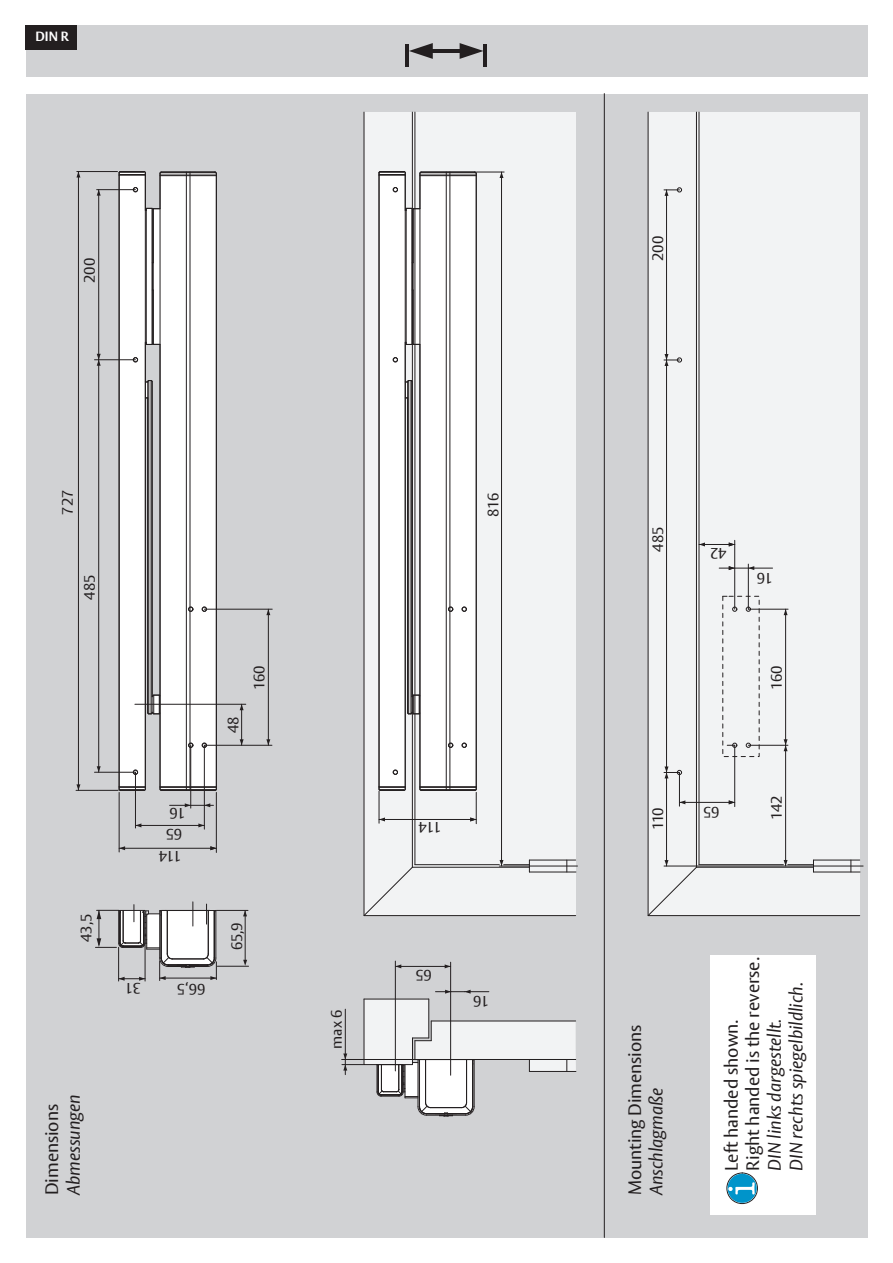
<style>
.page{position:relative;width:893px;height:1263px;background:#fff}
.page>*{position:absolute;margin:0;border:0;box-sizing:border-box;transform-origin:0 0}
.t1{font:18px/21.6px "ASSA Vesta";color:#231f20}
.t2{font:italic 18px/21.6px "ASSA Vesta";color:#231f20}
.t3{font:15px/21.3px "ASSA Vesta";letter-spacing:-.02em;color:#231f20}
.t4{font:700 13.35px "ASSA Vesta";color:#fff}
</style>
<div class="page">
<div style="left:26px;top:94px;width:842px;height:1143px;background:#d1d2d4"></div>
<div style="left:26px;top:26px;width:842px;height:51px;background:#d1d2d4"></div>
<div style="left:648px;top:112px;width:212px;height:804px;background:#f2f3f4"></div>
<hr style="left:813px;top:860px;width:47px;height:1px;background:#231f20">
<hr style="left:813px;top:872px;width:47px;height:1px;background:#231f20">
<div style="left:364px;top:112px;width:212px;height:804px;background:#f2f3f4"></div>
<hr style="left:529px;top:860px;width:47px;height:1px;background:#231f20">
<hr style="left:529px;top:872px;width:47px;height:1px;background:#231f20">
<svg style="left:119px;top:171px;width:98px;height:620px;background:#e2e2e2"></svg>
<hr style="left:604px;top:94px;width:1px;height:1143px;background:#231f20">
<svg style="left:460px;top:43px;width:23px;height:16px"></svg>
<svg style="left:409px;top:43px;width:24px;height:16px"></svg>
<hr style="left:421px;top:49px;width:51px;height:4px;background:#231f20">
<hr style="left:405px;top:44px;width:4px;height:23px;background:#231f20">
<hr style="left:483px;top:44px;width:4px;height:23px;background:#231f20">
<hr style="left:666px;top:772px;width:1px;height:94px;background:#231f20">
<svg style="left:648px;top:860px;width:49px;height:56px;background:#e4e4e5"></svg>
<hr style="left:664px;top:866px;width:199px;height:1px;background:#231f20">
<hr style="left:785px;top:745px;width:1px;height:121px;background:#231f20">
<svg style="left:784px;top:860px;width:30px;height:12px"></svg>
<hr style="left:734px;top:745px;width:1px;height:62px;background:#231f20">
<svg style="left:680px;top:800px;width:5px;height:4px"></svg>
<hr style="left:680px;top:802px;width:55px;height:1px;background:#231f20">
<hr style="left:679px;top:772px;width:1px;height:34px;background:#231f20">
<hr style="left:666px;top:360px;width:1px;height:412px;background:#231f20">
<hr style="left:666px;top:190px;width:1px;height:170px;background:#231f20">
<svg style="left:699px;top:542px;width:6px;height:4px"></svg>
<hr style="left:699px;top:544px;width:36px;height:1px;background:#231f20">
<hr style="left:748px;top:745px;width:40px;height:1px;background:#231f20">
<hr style="left:785px;top:609px;width:1px;height:136px;background:#231f20">
<svg style="left:784px;top:739px;width:4px;height:12px"></svg>
<svg style="left:664px;top:354px;width:18px;height:12px"></svg>
<svg style="left:664px;top:188px;width:18px;height:8px"></svg>
<hr style="left:748px;top:609px;width:40px;height:1px;background:#231f20">
<hr style="left:748px;top:564px;width:1px;height:45px;background:#231f20">
<hr style="left:734px;top:540px;width:1px;height:69px;background:#231f20">
<svg style="left:725px;top:542px;width:10px;height:4px"></svg>
<svg style="left:723px;top:596px;width:36px;height:161px;background:#eaebec"></svg>
<svg style="left:784px;top:609px;width:4px;height:6px"></svg>
<svg style="left:664px;top:766px;width:18px;height:12px"></svg>
<svg style="left:729px;top:800px;width:6px;height:4px"></svg>
<hr style="left:501px;top:172px;width:1px;height:694px;background:#231f20">
<svg style="left:500px;top:860px;width:30px;height:12px"></svg>
<svg style="left:379px;top:171px;width:125px;height:620px;background:#e3e3e3"></svg>
<hr style="left:476px;top:792px;width:1px;height:32px;background:#231f20">
<svg style="left:380px;top:817px;width:5px;height:4px"></svg>
<hr style="left:379px;top:819px;width:97px;height:1px;background:#231f20">
<hr style="left:379px;top:791px;width:1px;height:32px;background:#231f20">
<svg style="left:470px;top:817px;width:6px;height:4px"></svg>
<hr style="left:204px;top:745px;width:68px;height:1px;background:#231f20">
<hr style="left:241px;top:704px;width:1px;height:41px;background:#231f20">
<svg style="left:240px;top:739px;width:4px;height:6px"></svg>
<hr style="left:204px;top:609px;width:68px;height:1px;background:#231f20">
<hr style="left:268px;top:609px;width:1px;height:136px;background:#231f20">
<svg style="left:266px;top:739px;width:4px;height:6px"></svg>
<svg style="left:266px;top:609px;width:4px;height:6px"></svg>
<hr style="left:135px;top:704px;width:111px;height:1px;background:#231f20">
<hr style="left:94px;top:772px;width:41px;height:1px;background:#231f20">
<hr style="left:94px;top:359px;width:41px;height:1px;background:#231f20">
<hr style="left:97px;top:189px;width:38px;height:1px;background:#231f20">
<hr style="left:98px;top:360px;width:1px;height:412px;background:#231f20">
<hr style="left:98px;top:190px;width:1px;height:170px;background:#231f20">
<svg style="left:97px;top:354px;width:4px;height:12px"></svg>
<svg style="left:97px;top:190px;width:4px;height:6px"></svg>
<hr style="left:77px;top:171px;width:40px;height:1px;background:#231f20">
<hr style="left:78px;top:172px;width:1px;height:618px;background:#231f20">
<svg style="left:76px;top:172px;width:4px;height:6px"></svg>
<hr style="left:76px;top:790px;width:42px;height:1px;background:#231f20">
<svg style="left:76px;top:784px;width:4px;height:6px"></svg>
<svg style="left:97px;top:766px;width:4px;height:6px"></svg>
<hr style="left:216px;top:792px;width:1px;height:60px;background:#231f20">
<hr style="left:119px;top:848px;width:97px;height:1px;background:#231f20">
<hr style="left:119px;top:792px;width:1px;height:60px;background:#231f20">
<svg style="left:210px;top:846px;width:6px;height:4px"></svg>
<hr style="left:204px;top:745px;width:1px;height:84px;background:#231f20">
<hr style="left:190px;top:745px;width:1px;height:63px;background:#231f20">
<svg style="left:170px;top:803px;width:43px;height:4px"></svg>
<hr style="left:135px;top:825px;width:69px;height:1px;background:#231f20">
<svg style="left:198px;top:823px;width:6px;height:4px"></svg>
<hr style="left:135px;top:772px;width:1px;height:56px;background:#231f20">
<svg style="left:119px;top:846px;width:6px;height:4px"></svg>
<hr style="left:217px;top:966px;width:32px;height:1px;background:#231f20">
<hr style="left:245px;top:911px;width:1px;height:50px;background:#231f20">
<hr style="left:216px;top:910px;width:32px;height:1px;background:#231f20">
<svg style="left:243px;top:960px;width:4px;height:6px"></svg>
<svg style="left:243px;top:910px;width:4px;height:6px"></svg>
<svg style="left:95px;top:902px;width:122px;height:79px"></svg>
<hr style="left:499px;top:866px;width:78px;height:1px;background:#231f20">
<hr style="left:450px;top:962px;width:1px;height:113px;background:#231f20">
<hr style="left:395px;top:961px;width:1px;height:110px;background:#231f20">
<hr style="left:396px;top:966px;width:55px;height:1px;background:#231f20">
<svg style="left:395px;top:964px;width:6px;height:4px"></svg>
<svg style="left:445px;top:964px;width:6px;height:4px"></svg>
<svg style="left:719px;top:566px;width:54px;height:4px"></svg>
<svg style="left:342px;top:990px;width:234px;height:127px"></svg>
<div style="left:711px;top:955px;width:105px;height:260px;background:#fff"></div>
<svg style="left:726px;top:1173px;width:32px;height:31px"></svg>
<svg style="left:727px;top:1173px;width:31px;height:31px"></svg>
<div style="left:728px;top:1174px;width:29px;height:29px;background:#0094ca;border-radius:50%"></div>
<svg style="left:728px;top:1182px;width:27px;height:12px"></svg>
<div style="left:26px;top:26px;width:51px;height:24px;background:#231f20"></div>
<p class="t4" style="left:36px;top:28px;width:35px">DIN R</p>
<p class="t3" style="left:80px;top:283px;width:27px;rotate:-90deg">200</p>
<p class="t3" style="left:58px;top:515px;width:26px;rotate:-90deg">727</p>
<p class="t3" style="left:80px;top:599px;width:27px;rotate:-90deg">485</p>
<p class="t3" style="left:76px;top:942px;width:30px;rotate:-90deg">43,5</p>
<p class="t3" style="left:223px;top:733px;width:18px;rotate:-90deg">48</p>
<p class="t3" style="left:249px;top:690px;width:26px;rotate:-90deg">160</p>
<p class="t3" style="left:185px;top:866px;width:28px;rotate:-180deg">114<br>65<br>16</p>
<p class="t3" style="left:141px;top:998px;width:18px;rotate:-180deg">31</p>
<p class="t3" style="left:206px;top:999px;width:30px;rotate:-180deg">66,5</p>
<p class="t3" style="left:227px;top:950px;width:30px;rotate:-90deg">65,9</p>
<p class="t1" style="left:42px;top:1195px;width:93px;rotate:-90deg">Dimensions</p>
<p class="t2" style="left:63px;top:1195px;width:102px;rotate:-90deg">Abmessungen</p>
<p class="t3" style="left:327px;top:1049px;width:41px;rotate:-90deg">max 6</p>
<p class="t3" style="left:483px;top:517px;width:25px;rotate:-90deg">816</p>
<p class="t3" style="left:441px;top:837px;width:24px;rotate:-180deg">114</p>
<p class="t3" style="left:432px;top:985px;width:18px;rotate:-180deg">65</p>
<p class="t3" style="left:489px;top:1012px;width:18px;rotate:-180deg">16</p>
<p class="t3" style="left:648px;top:261px;width:27px;rotate:-90deg">200</p>
<p class="t3" style="left:648px;top:552px;width:27px;rotate:-90deg">485</p>
<p class="t3" style="left:726px;top:563px;width:18px;rotate:-180deg">42</p>
<p class="t3" style="left:773px;top:588px;width:18px;rotate:-180deg">16</p>
<p class="t3" style="left:766px;top:690px;width:26px;rotate:-90deg">160</p>
<p class="t3" style="left:648px;top:830px;width:25px;rotate:-90deg">110</p>
<p class="t3" style="left:719px;top:822px;width:18px;rotate:-180deg">65</p>
<p class="t3" style="left:766px;top:820px;width:25px;rotate:-90deg">142</p>
<p class="t1" style="left:625px;top:1195px;width:172px;rotate:-90deg">Mounting Dimensions</p>
<p class="t2" style="left:646px;top:1195px;width:109px;rotate:-90deg">Anschlagmaße</p>
<p class="t1" style="left:721px;top:1170px;width:215px;rotate:-90deg">Left handed shown.<br>Right handed is the reverse.</p>
<p class="t2" style="left:765px;top:1170px;width:190px;rotate:-90deg">DIN links dargestellt.<br>DIN rechts spiegelbildlich.</p>
</div>
